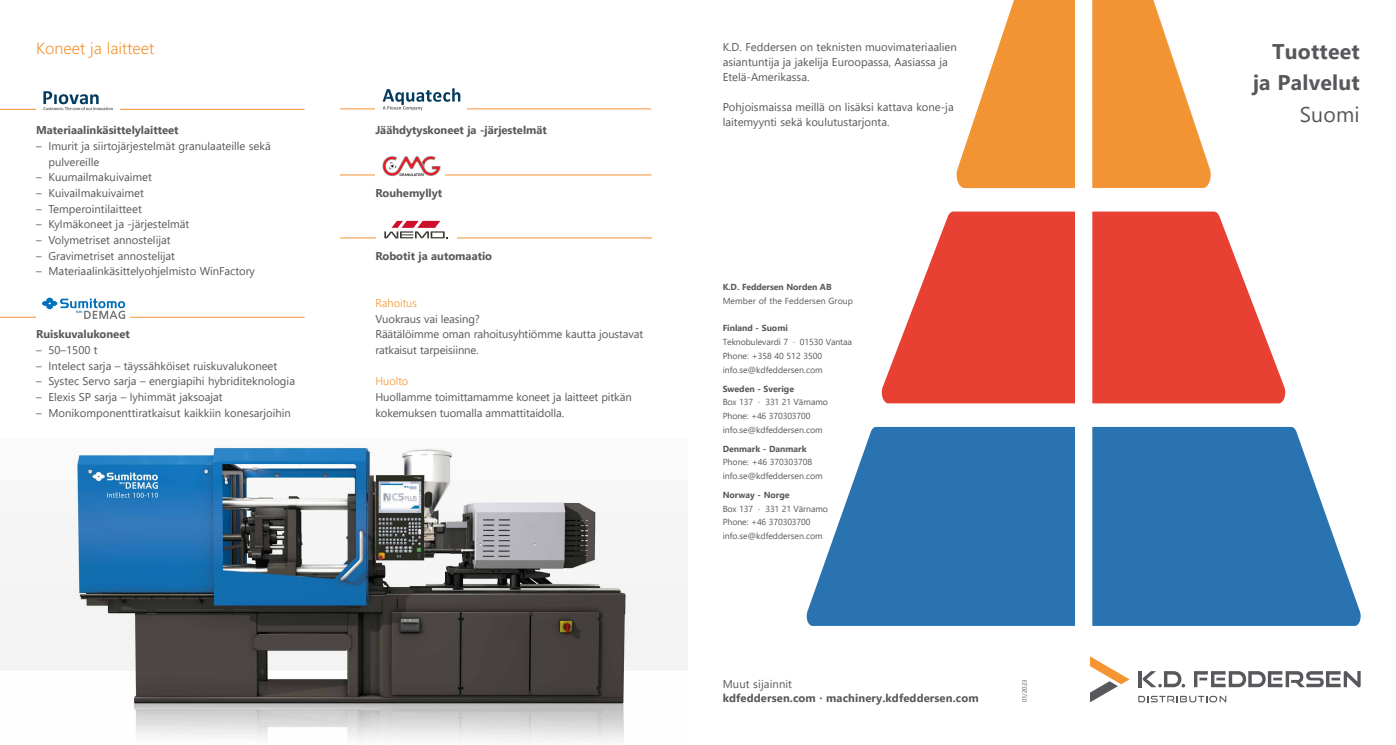
<style>
.page{position:relative;width:1396px;height:745px;background:#fff}
.page>*{position:absolute;margin:0;border:0;box-sizing:border-box;transform-origin:0 0}
.t1{font:700 21.25px/31.2px "Segoe UI";letter-spacing:.01em;color:#58585c;text-align:right}
.t2{font:21.25px "Segoe UI";letter-spacing:.01em;color:#58585c}
.t3{font:300 16.25px "Segoe UI";color:#f49432}
.t4{font:11.25px/15.6px "Segoe UI";color:#58585c}
.t5{font:700 11.25px "Segoe UI";color:#58585c}
.t6{font:300 11.25px "Segoe UI";color:#f49432}
.t7{font:8.75px/13.8px "Segoe UI";color:#58585c}
.t8{font:700 8.75px "Segoe UI";color:#58585c}
.t9{font:6.25px "Segoe UI";color:#58585c}
</style>
<div class="page">
<hr style="left:0;top:109px;width:305px;height:1px;background:#f49432">
<div style="left:36px;top:87px;width:84px;height:28px;background:#fff"></div>
<svg style="left:43px;top:91px;width:70px;height:19px"></svg>
<hr style="left:340px;top:108px;width:311px;height:1px;background:#f49432">
<div style="left:376px;top:86px;width:91px;height:28px;background:#fff"></div>
<svg style="left:383px;top:88px;width:77px;height:22px"></svg>
<hr style="left:340px;top:237px;width:312px;height:1px;background:#f49432">
<div style="left:376px;top:213px;width:80px;height:35px;background:#fff"></div>
<svg style="left:384px;top:221px;width:63px;height:17px"></svg>
<hr style="left:0;top:316px;width:305px;height:1px;background:#f49432">
<div style="left:36px;top:293px;width:94px;height:32px;background:#fff"></div>
<svg style="left:42px;top:297px;width:83px;height:22px"></svg>
<img style="left:0;top:446px;width:687px;height:297px">
<hr style="left:340px;top:174px;width:312px;height:1px;background:#f49432">
<div style="left:375px;top:152px;width:70px;height:26px;background:#fff"></div>
<img style="left:382px;top:156px;width:59px;height:21px">
<svg style="left:1090px;top:656px;width:39px;height:45px"></svg>
<svg style="left:1138px;top:695px;width:88px;height:7px"></svg>
<svg style="left:1143px;top:671px;width:42px;height:16px"></svg>
<hr style="left:1138px;top:670px;width:4px;height:16px;background:#58585c">
<svg style="left:1194px;top:671px;width:167px;height:16px"></svg>
<svg style="left:1092px;top:0;width:119px;height:188px"></svg>
<svg style="left:956px;top:0;width:119px;height:188px"></svg>
<svg style="left:1092px;top:211px;width:194px;height:192px"></svg>
<svg style="left:881px;top:211px;width:194px;height:192px"></svg>
<svg style="left:1092px;top:426px;width:269px;height:199px;background:#4384b9"></svg>
<svg style="left:806px;top:426px;width:269px;height:199px;background:#4384b9"></svg>
<h2 class="t3" style="left:36px;top:33px;width:120px">Koneet ja laitteet</h2>
<p class="t5" style="left:36px;top:119px;width:144px">Materiaalinkäsittelylaitteet</p>
<p class="t4" style="left:48px;top:137px;width:224px;text-indent:-12px">– Imurit ja siirtojärjestelmät granulaateille sekä pulvereille</p>
<p class="t4" style="left:36px;top:168px;width:117px">– Kuumailmakuivaimet</p>
<p class="t4" style="left:36px;top:184px;width:109px">– Kuivailmakuivaimet</p>
<p class="t4" style="left:36px;top:200px;width:107px">– Temperointilaitteet</p>
<p class="t4" style="left:36px;top:215px;width:155px">– Kylmäkoneet ja -järjestelmät</p>
<p class="t4" style="left:36px;top:231px;width:136px">– Volymetriset annostelijat</p>
<p class="t4" style="left:36px;top:247px;width:140px">– Gravimetriset annostelijat</p>
<p class="t4" style="left:36px;top:262px;width:220px">– Materiaalinkäsittelyohjelmisto WinFactory</p>
<p class="t5" style="left:36px;top:323px;width:95px">Ruiskuvalukoneet</p>
<p class="t4" style="left:36px;top:341px;width:63px">– 50–1500 t</p>
<p class="t4" style="left:36px;top:356px;width:243px">– Intelect sarja – täyssähköiset ruiskuvalukoneet</p>
<p class="t4" style="left:36px;top:372px;width:260px">– Systec Servo sarja – energiapihi hybriditeknologia</p>
<p class="t4" style="left:36px;top:388px;width:188px">– Elexis SP sarja – lyhimmät jaksoajat</p>
<p class="t4" style="left:36px;top:403px;width:256px">– Monikomponenttiratkaisut kaikkiin konesarjoihin</p>
<p class="t5" style="left:375px;top:119px;width:173px">Jäähdytyskoneet ja -järjestelmät</p>
<p class="t5" style="left:375px;top:182px;width:68px">Rouhemyllyt</p>
<p class="t5" style="left:375px;top:245px;width:118px">Robotit ja automaatio</p>
<p class="t6" style="left:375px;top:292px;width:43px">Rahoitus</p>
<p class="t4" style="left:375px;top:309px;width:269px">Vuokraus vai leasing?<br>Räätälöimme oman rahoitusyhtiömme kautta joustavat ratkaisut tarpeisiinne.</p>
<p class="t6" style="left:375px;top:370px;width:34px">Huolto</p>
<p class="t4" style="left:375px;top:388px;width:258px">Huollamme toimittamamme koneet ja laitteet pitkän kokemuksen tuomalla ammattitaidolla.</p>
<p class="t4" style="left:723px;top:38px;width:236px;line-height:15px">K.D. Feddersen on teknisten muovimateriaalien asiantuntija ja jakelija Euroopassa, Aasiassa ja<br>Etelä-Amerikassa.</p>
<p class="t4" style="left:723px;top:98px;width:233px;line-height:15px">Pohjoismaissa meillä on lisäksi kattava kone-ja laitemyynti sekä koulutustarjonta.</p>
<p class="t8" style="left:723px;top:278px;width:110px">K.D. Feddersen Norden AB</p>
<p class="t7" style="left:723px;top:293px;width:132px">Member of the Feddersen Group</p>
<p class="t8" style="left:723px;top:320px;width:67px">Finland - Suomi</p>
<p class="t7" style="left:723px;top:334px;width:131px">Teknobulevardi 7 · 01530 Vantaa<br>Phone: +358 40 512 3500 info.se@kdfeddersen.com</p>
<p class="t8" style="left:723px;top:380px;width:73px">Sweden - Sverige</p>
<p class="t7" style="left:723px;top:394px;width:107px">Box 137 · 331 21 Värnamo<br>Phone: +46 370303700 info.se@kdfeddersen.com</p>
<p class="t8" style="left:723px;top:440px;width:85px">Denmark - Danmark</p>
<p class="t7" style="left:723px;top:454px;width:102px">Phone: +46 370303708 info.se@kdfeddersen.com</p>
<p class="t8" style="left:723px;top:486px;width:68px">Norway - Norge</p>
<p class="t7" style="left:723px;top:500px;width:107px">Box 137 · 331 21 Värnamo<br>Phone: +46 370303700 info.se@kdfeddersen.com</p>
<p class="t4" style="left:723px;top:675px;width:71px">Muut sijainnit</p>
<p class="t5" style="left:723px;top:686px;width:258px">kdfeddersen.com · machinery.kdfeddersen.com</p>
<p class="t9" style="left:1018px;top:702px;width:24px;rotate:-90deg">01/2023</p>
<h1 class="t1" style="left:1253px;top:34px;width:108px">Tuotteet ja Palvelut</h1>
<h1 class="t2" style="left:1300px;top:94px;width:62px">Suomi</h1>
</div>
